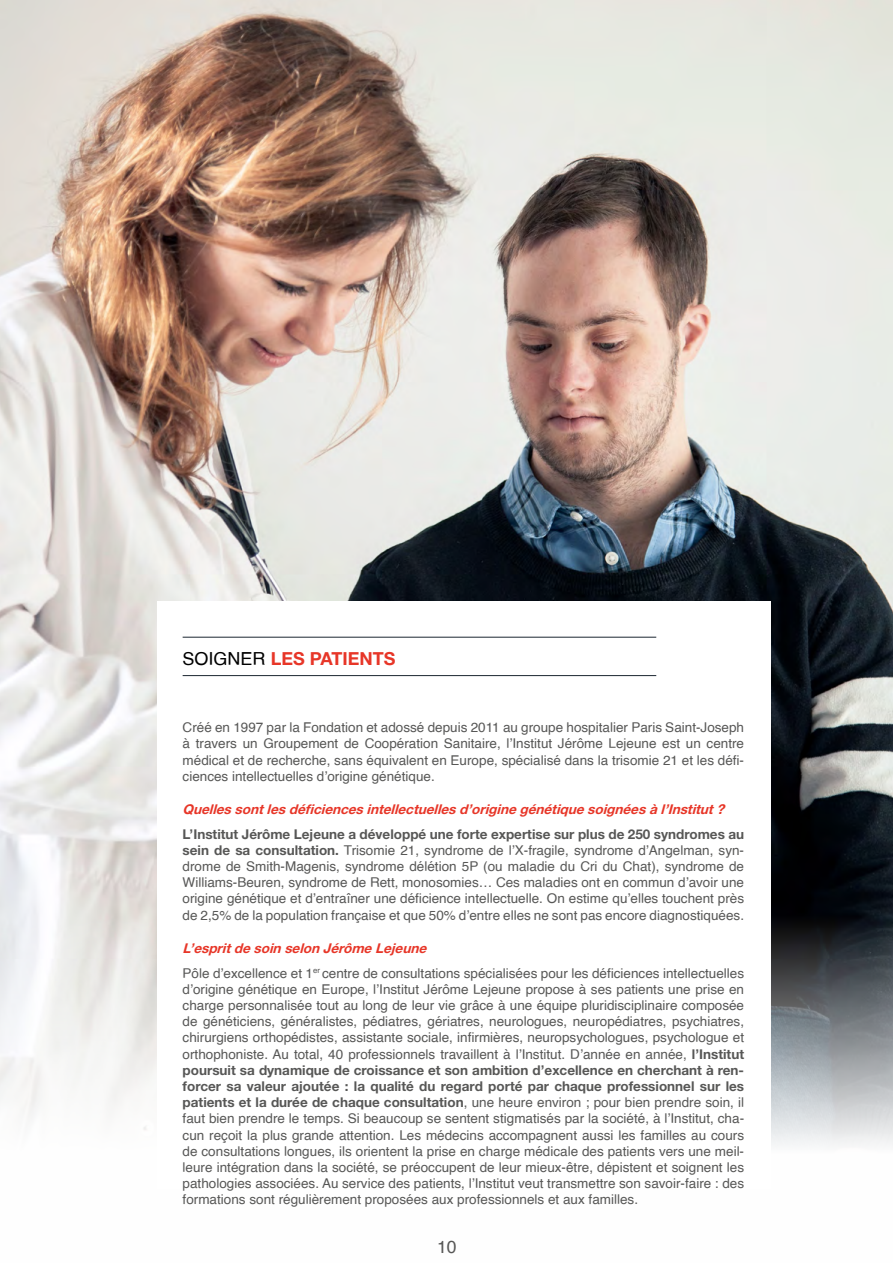
<style>
.page{position:relative;width:893px;height:1263px;background:#fff}
.page>*{position:absolute;margin:0;border:0;box-sizing:border-box;transform-origin:0 0}
.t1{font:700 18px "Helvetica Neue LT Std";color:#e73628}
.t2{font:17.55px "Helvetica";color:#575756}
.t3{font:13.5px/16.2px "Helvetica";color:#575756;text-align:justify}
.t4{font:700 13.5px/16.2px "Helvetica Neue LT Std";color:#575756}
.t5{font:italic 700 13.5px "Helvetica Neue LT Std";color:#e73628}
.s1{font-family:"Helvetica";font-weight:400;color:#000}
.s2{font-family:"Helvetica Neue LT Std";font-weight:700}
</style>
<div class="page">
<img style="left:0;top:0;width:893px;height:1146px">
<div style="left:157px;top:601px;width:614px;height:587px;background:#fff"></div>
<hr style="left:183px;top:637px;width:473px;height:1px;background:#1b2630">
<hr style="left:183px;top:675px;width:473px;height:1px;background:#1b2630">
<h1 class="t1" style="left:183px;top:647px;width:214px"><span class="s1">SOIGNER</span> LES PATIENTS</h1>
<p class="t3" style="left:183px;top:720px;width:563px">Créé en 1997 par la Fondation et adossé depuis 2011 au groupe hospitalier Paris Saint-Joseph à travers un Groupement de Coopération Sanitaire, l’Institut Jérôme Lejeune est un centre médical et de recherche, sans équivalent en Europe, spécialisé dans la trisomie 21 et les défi&shy;ciences intellectuelles d’origine génétique.</p>
<p class="t5" style="left:183px;top:801px;width:547px">Quellessontlesdéficiencesintellectuellesd’originegénétiquesoignéesàl’Institut?</p>
<p class="t4" style="left:183px;top:825px;width:563px">L’Institut Jérôme Lejeune a développé une forte expertise sur plus de 250 syndromes au</p>
<p class="t3" style="left:183px;top:842px;width:563px"><span class="s2">sein de sa consultation.</span> Trisomie 21, syndrome de l’X-fragile, syndrome d’Angelman, syn&shy;drome de Smith-Magenis, syndrome délétion 5P (ou maladie du Cri du Chat), syndrome de Williams-Beuren, syndrome de Rett, monosomies… Ces maladies ont en commun d’avoir une origine génétique et d’entraîner une déficience intellectuelle. On estime qu’elles touchent près de 2,5% de la population française et que 50% d’entre elles ne sont pas encore diagnostiquées.</p>
<p class="t5" style="left:183px;top:940px;width:249px">L’espritdesoinselonJérômeLejeune</p>
<p class="t3" style="left:183px;top:965px;width:563px">Pôle d’excellence et 1<sup>er</sup> centre de consultations spécialisées pour les déficiences intellectuelles d’origine génétique en Europe, l’Institut Jérôme Lejeune propose à ses patients une prise en charge personnalisée tout au long de leur vie grâce à une équipe pluridisciplinaire composée de généticiens, généralistes, pédiatres, gériatres, neurologues, neuropédiatres, psychiatres, chirurgiens orthopédistes, assistante sociale, infirmières, neuropsychologues, psychologue et orthophoniste. Au total, 40 professionnels travaillent à l’Institut. D’année en année, <span class="s2">l’Institut</span></p>
<p class="t4" style="left:183px;top:1061px;width:563px">poursuit sa dynamique de croissance et son ambition d’excellence en cherchant à ren&shy;forcer sa valeur ajoutée : la qualité du regard porté par chaque professionnel sur les</p>
<p class="t3" style="left:183px;top:1095px;width:563px"><span class="s2">patients et la durée de chaque consultation</span>, une heure environ ; pour bien prendre soin, il faut bien prendre le temps. Si beaucoup se sentent stigmatisés par la société, à l’Institut, cha&shy;cun reçoit la plus grande attention. Les médecins accompagnent aussi les familles au cours de consultations longues, ils orientent la prise en charge médicale des patients vers une meil&shy;leure intégration dans la société, se préoccupent de leur mieux-être, dépistent et soignent les pathologies associées. Au service des patients, l’Institut veut transmettre son savoir-faire : des formations sont régulièrement proposées aux professionnels et aux familles.</p>
<p class="t2" style="left:437px;top:1233px;width:21px">10</p>
</div>
